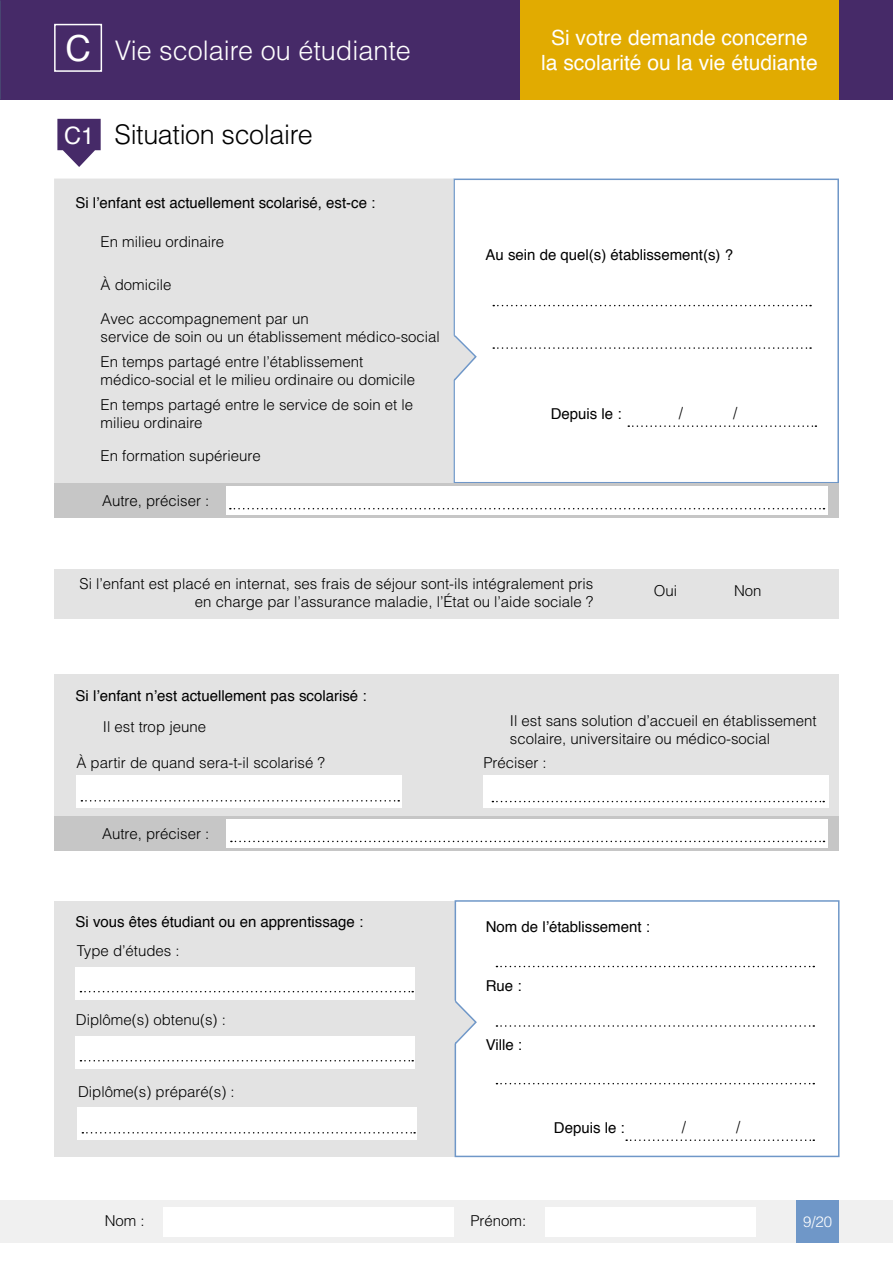
<style>
.page{position:relative;width:893px;height:1263px;background:#fff}
.page>*{position:absolute;margin:0;border:0;box-sizing:border-box;transform-origin:0 0}
.t1{font:36px "Helvetica";color:#fff}
.t2{font:300 27px "Helvetica";color:#fff}
.t3{font:300 27px "Helvetica";letter-spacing:-.015em;color:#000}
.t4{font:24px "Helvetica";color:#fff}
.t5{font:21px/25.2px "Helvetica";color:#fff;text-align:center}
.t6{font:300 15px/18px "Helvetica";color:#000}
.t7{font:15px "Helvetica";color:#000}
.t8{font:300 15px "Helvetica";color:#fff}
</style>
<div class="page">
<div style="left:0;top:1200px;width:893px;height:43px;background:#f0f0f0"></div>
<div style="left:163px;top:1207px;width:291px;height:29px;background:#fff"></div>
<div style="left:545px;top:1207px;width:211px;height:29px;background:#fff"></div>
<div style="left:796px;top:1200px;width:43px;height:43px;background:#6f97c8"></div>
<div style="left:0;top:0;width:893px;height:100px;background:#462a68"></div>
<svg style="left:453px;top:178px;width:386px;height:306px"></svg>
<div style="left:54px;top:179px;width:422px;height:304px;background:#e3e3e3"></div>
<svg style="left:452px;top:334px;width:26px;height:48px"></svg>
<div style="left:483px;top:272px;width:339px;height:95px;background:#fff"></div>
<div style="left:520px;top:0;width:319px;height:100px;background:#e1ab01"></div>
<div style="left:640px;top:399px;width:182px;height:28px;background:#fff"></div>
<div style="left:54px;top:569px;width:785px;height:50px;background:#e3e3e3"></div>
<svg style="left:493px;top:305px;width:318px;height:1px"></svg>
<svg style="left:493px;top:347px;width:318px;height:2px"></svg>
<svg style="left:628px;top:425px;width:188px;height:2px"></svg>
<div style="left:54px;top:674px;width:785px;height:176px;background:#e3e3e3"></div>
<div style="left:76px;top:776px;width:325px;height:32px;background:#fff"></div>
<div style="left:483px;top:776px;width:346px;height:32px;background:#fff"></div>
<svg style="left:492px;top:801px;width:332px;height:1px"></svg>
<svg style="left:81px;top:800px;width:318px;height:1px"></svg>
<div style="left:54px;top:901px;width:402px;height:255px;background:#e3e3e3"></div>
<div style="left:455px;top:900px;width:384px;height:257px;border:2px solid #6f97c8"></div>
<svg style="left:626px;top:1139px;width:188px;height:2px"></svg>
<svg style="left:496px;top:966px;width:318px;height:1px"></svg>
<svg style="left:496px;top:1025px;width:318px;height:2px"></svg>
<svg style="left:496px;top:1083px;width:318px;height:1px"></svg>
<div style="left:77px;top:1107px;width:340px;height:32px;background:#fff"></div>
<svg style="left:82px;top:1132px;width:333px;height:1px"></svg>
<svg style="left:80px;top:928px;width:397px;height:186px"></svg>
<div style="left:54px;top:484px;width:785px;height:34px;background:#c6c6c6"></div>
<div style="left:226px;top:486px;width:602px;height:29px;background:#fff"></div>
<svg style="left:230px;top:508px;width:594px;height:1px"></svg>
<div style="left:54px;top:816px;width:785px;height:34px;background:#c6c6c6"></div>
<div style="left:226px;top:819px;width:602px;height:28px;background:#fff"></div>
<svg style="left:231px;top:841px;width:593px;height:1px"></svg>
<svg style="left:57px;top:119px;width:44px;height:48px"></svg>
<div style="left:54px;top:24px;width:48px;height:48px;border:2px solid #fff"></div>
<h1 class="t1" style="left:65px;top:21px;width:27px">C</h1>
<h3 class="t4" style="left:64px;top:117px;width:32px">C1</h3>
<h2 class="t2" style="left:115px;top:34px;width:298px">Vie scolaire ou étudiante</h2>
<h3 class="t5" style="left:541px;top:26px;width:278px">Si votre demande concerne la scolarité ou la vie étudiante</h3>
<h2 class="t3" style="left:115px;top:118px;width:200px">Situation scolaire</h2>
<p class="t7" style="left:75px;top:191px;width:302px">Si l’enfant est actuellement scolarisé, est-ce :</p>
<p class="t6" style="left:101px;top:232px;width:125px">En milieu ordinaire</p>
<p class="t6" style="left:101px;top:275px;width:72px">À domicile</p>
<p class="t6" style="left:101px;top:309px;width:341px">Avec accompagnement par un<br>service de soin ou un établissement médico-social</p>
<p class="t6" style="left:101px;top:352px;width:316px">En temps partagé entre l’établissement médico-social et le milieu ordinaire ou domicile</p>
<p class="t6" style="left:101px;top:395px;width:314px">En temps partagé entre le service de soin et le milieu ordinaire</p>
<p class="t6" style="left:101px;top:447px;width:162px">En formation supérieure</p>
<p class="t6" style="left:102px;top:491px;width:109px">Autre, préciser :</p>
<p class="t7" style="left:485px;top:243px;width:249px">Au sein de quel(s) établissement(s) ?</p>
<p class="t7" style="left:551px;top:402px;width:72px">Depuis le :</p>
<p class="t6" style="left:679px;top:403px;width:6px">/</p>
<p class="t6" style="left:733px;top:403px;width:6px">/</p>
<p class="t6" style="left:80px;top:574px;width:515px;text-align:right">Si l’enfant est placé en internat, ses frais de séjour sont-ils intégralement pris en charge par l’assurance maladie, l’État ou l’aide sociale ?</p>
<p class="t6" style="left:654px;top:582px;width:25px">Oui</p>
<p class="t6" style="left:734px;top:582px;width:29px">Non</p>
<p class="t7" style="left:76px;top:684px;width:292px">Si l’enfant n’est actuellement pas scolarisé :</p>
<p class="t6" style="left:103px;top:717px;width:105px">Il est trop jeune</p>
<p class="t6" style="left:510px;top:712px;width:308px">Il est sans solution d’accueil en établissement scolaire, universitaire ou médico-social</p>
<p class="t6" style="left:76px;top:754px;width:250px">À partir de quand sera-t-il scolarisé ?</p>
<p class="t6" style="left:483px;top:753px;width:65px">Préciser :</p>
<p class="t6" style="left:102px;top:824px;width:109px">Autre, préciser :</p>
<p class="t7" style="left:75px;top:911px;width:289px">Si vous êtes étudiant ou en apprentissage :</p>
<p class="t6" style="left:77px;top:942px;width:104px">Type d’études :</p>
<p class="t6" style="left:76px;top:1011px;width:152px">Diplôme(s) obtenu(s) :</p>
<p class="t6" style="left:78px;top:1082px;width:158px">Diplôme(s) préparé(s) :</p>
<p class="t7" style="left:486px;top:915px;width:166px">Nom de l’établissement :</p>
<p class="t7" style="left:486px;top:974px;width:37px">Rue :</p>
<p class="t7" style="left:486px;top:1033px;width:38px">Ville :</p>
<p class="t7" style="left:554px;top:1116px;width:72px">Depuis le :</p>
<p class="t6" style="left:682px;top:1118px;width:6px">/</p>
<p class="t6" style="left:736px;top:1118px;width:6px">/</p>
<p class="t6" style="left:105px;top:1211px;width:42px">Nom :</p>
<p class="t6" style="left:470px;top:1211px;width:57px">Prénom:</p>
<p class="t8" style="left:803px;top:1212px;width:31px">9/20</p>
</div>
